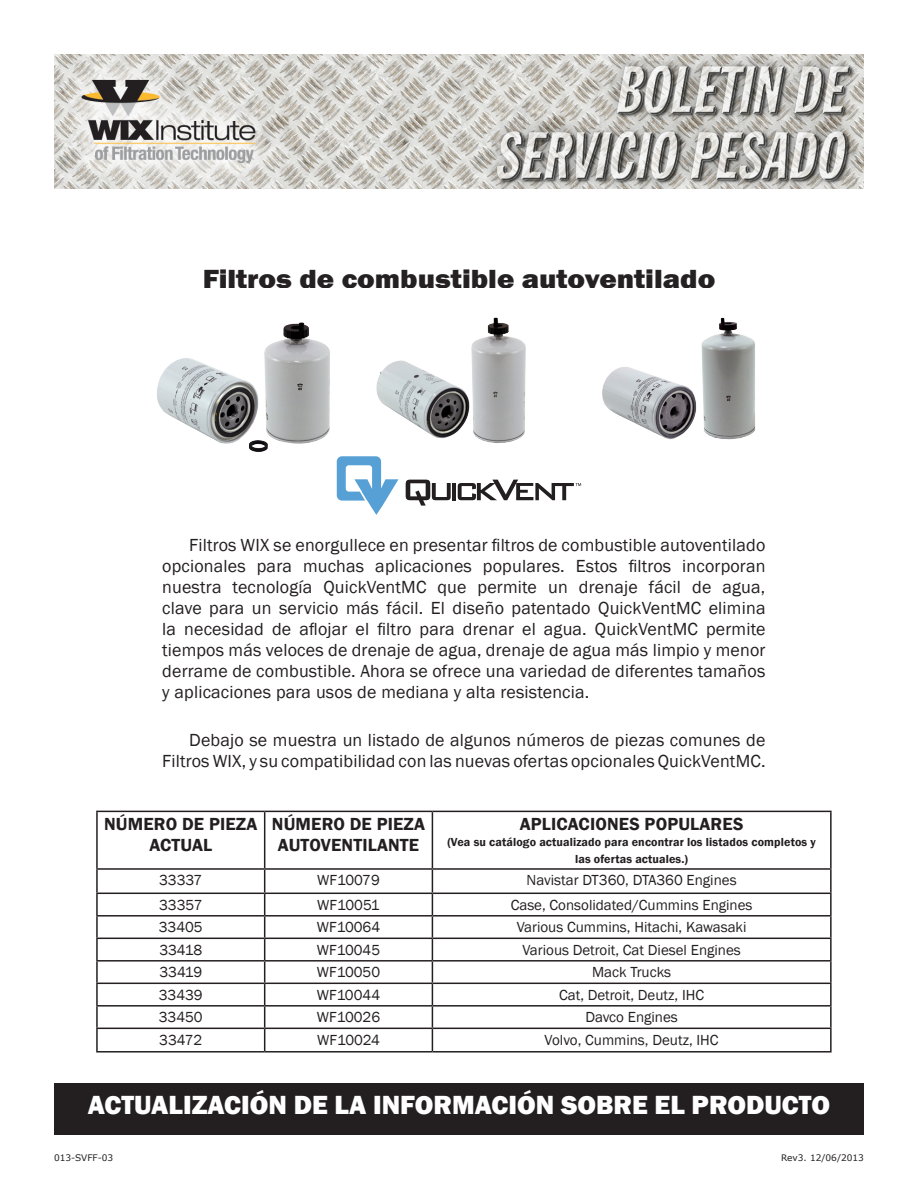
<style>
.page{position:relative;width:918px;height:1188px;background:#fff}
.page>*{position:absolute;margin:0;border:0;box-sizing:border-box;transform-origin:0 0}
.t1{font:800 27px "Franklin Gothic";color:#fff}
.t2{font:800 27px "Franklin Gothic";color:#231f20;scale:1.1 1}
.t3{font:18px/21px "Franklin Gothic";letter-spacing:.01em;color:#231f20;text-align:justify}
.t4{font:600 18px/21px "Franklin Gothic";letter-spacing:.01em;color:#231f20;text-align:center}
.t5{font:15px "Franklin Gothic";color:#231f20}
.t6{font:600 12px/16.5px "Franklin Gothic";letter-spacing:.01em;color:#231f20;text-align:center}
.t7{font:9px "Verdana";color:#231f20}
</style>
<div class="page">
<div style="left:54px;top:1083px;width:810px;height:52px;background:#231f20"></div>
<img style="left:602px;top:317px;width:153px;height:123px">
<svg style="left:337px;top:456px;width:61px;height:59px"></svg>
<svg style="left:406px;top:480px;width:45px;height:26px"></svg>
<hr style="left:452px;top:483px;width:4px;height:17px;background:#231f20">
<svg style="left:458px;top:480px;width:123px;height:20px"></svg>
<img style="left:376px;top:317px;width:150px;height:126px">
<img style="left:157px;top:322px;width:173px;height:130px">
<hr style="left:96px;top:811px;width:169px;height:1px;background:#231f20">
<hr style="left:96px;top:812px;width:2px;height:56px;background:#231f20">
<hr style="left:265px;top:811px;width:167px;height:1px;background:#231f20">
<hr style="left:264px;top:812px;width:1px;height:56px;background:#231f20">
<hr style="left:432px;top:811px;width:400px;height:1px;background:#231f20">
<hr style="left:432px;top:812px;width:1px;height:56px;background:#231f20">
<hr style="left:830px;top:812px;width:2px;height:56px;background:#231f20">
<hr style="left:96px;top:868px;width:169px;height:2px;background:#231f20">
<hr style="left:96px;top:870px;width:2px;height:23px;background:#231f20">
<hr style="left:265px;top:868px;width:167px;height:2px;background:#231f20">
<hr style="left:96px;top:893px;width:169px;height:1px;background:#231f20">
<hr style="left:96px;top:894px;width:2px;height:21px;background:#231f20">
<hr style="left:265px;top:893px;width:167px;height:1px;background:#231f20">
<hr style="left:96px;top:915px;width:169px;height:2px;background:#231f20">
<hr style="left:96px;top:917px;width:2px;height:21px;background:#231f20">
<hr style="left:265px;top:915px;width:167px;height:2px;background:#231f20">
<hr style="left:96px;top:938px;width:169px;height:1px;background:#231f20">
<hr style="left:96px;top:939px;width:2px;height:21px;background:#231f20">
<hr style="left:265px;top:938px;width:167px;height:1px;background:#231f20">
<hr style="left:96px;top:960px;width:169px;height:2px;background:#231f20">
<hr style="left:96px;top:962px;width:2px;height:21px;background:#231f20">
<hr style="left:265px;top:960px;width:167px;height:2px;background:#231f20">
<hr style="left:96px;top:983px;width:169px;height:1px;background:#231f20">
<hr style="left:96px;top:984px;width:2px;height:21px;background:#231f20">
<hr style="left:265px;top:983px;width:167px;height:1px;background:#231f20">
<hr style="left:96px;top:1005px;width:169px;height:2px;background:#231f20">
<hr style="left:96px;top:1007px;width:2px;height:21px;background:#231f20">
<hr style="left:265px;top:1005px;width:167px;height:2px;background:#231f20">
<hr style="left:96px;top:1028px;width:169px;height:1px;background:#231f20">
<hr style="left:96px;top:1029px;width:2px;height:22px;background:#231f20">
<hr style="left:265px;top:1028px;width:167px;height:1px;background:#231f20">
<svg style="left:264px;top:870px;width:1px;height:181px"></svg>
<hr style="left:96px;top:1051px;width:169px;height:2px;background:#231f20">
<hr style="left:265px;top:1051px;width:167px;height:2px;background:#231f20">
<hr style="left:432px;top:868px;width:400px;height:2px;background:#231f20">
<hr style="left:830px;top:870px;width:2px;height:23px;background:#231f20">
<hr style="left:432px;top:893px;width:400px;height:1px;background:#231f20">
<hr style="left:830px;top:894px;width:2px;height:21px;background:#231f20">
<hr style="left:432px;top:915px;width:400px;height:2px;background:#231f20">
<hr style="left:830px;top:917px;width:2px;height:21px;background:#231f20">
<hr style="left:432px;top:938px;width:400px;height:1px;background:#231f20">
<hr style="left:830px;top:939px;width:2px;height:21px;background:#231f20">
<hr style="left:432px;top:960px;width:400px;height:2px;background:#231f20">
<hr style="left:830px;top:962px;width:2px;height:21px;background:#231f20">
<hr style="left:432px;top:983px;width:400px;height:1px;background:#231f20">
<hr style="left:830px;top:984px;width:2px;height:21px;background:#231f20">
<hr style="left:432px;top:1005px;width:400px;height:2px;background:#231f20">
<hr style="left:830px;top:1007px;width:2px;height:21px;background:#231f20">
<hr style="left:432px;top:1028px;width:400px;height:1px;background:#231f20">
<svg style="left:432px;top:870px;width:1px;height:181px"></svg>
<hr style="left:830px;top:1029px;width:2px;height:22px;background:#231f20">
<hr style="left:432px;top:1051px;width:400px;height:2px;background:#231f20">
<img style="left:54px;top:54px;width:810px;height:135px">
<h1 class="t2" style="left:202px;top:261px;width:468px">Filtros de combustible autoventilado</h1>
<p class="t3" style="left:162px;top:534px;width:605px;text-indent:27px">Filtros WIX se enorgullece en presentar filtros de combustible autoventilado opcionales para muchas aplicaciones populares. Estos filtros incorporan nuestra tecnología QuickVentMC que permite un drenaje fácil de agua, clave para un servicio más fácil. El diseño patentado QuickVentMC elimina la necesidad de aflojar el filtro para drenar el agua. QuickVentMC permite tiempos más veloces de drenaje de agua, drenaje de agua más limpio y menor derrame de combustible. Ahora se ofrece una variedad de diferentes tamaños y aplicaciones para usos de mediana y alta resistencia.</p>
<p class="t3" style="left:162px;top:729px;width:605px;text-align:right">Debajo se muestra un listado de algunos números de piezas comunes de<br>Filtros WIX, y su compatibilidad con las nuevas ofertas opcionales QuickVentMC.</p>
<p class="t4" style="left:104px;top:814px;width:155px">NÚMERO DE PIEZA<br>ACTUAL</p>
<p class="t4" style="left:272px;top:814px;width:155px">NÚMERO DE PIEZA<br>AUTOVENTILANTE</p>
<p class="t4" style="left:520px;top:814px;width:225px">APLICACIONES POPULARES</p>
<p class="t6" style="left:447px;top:834px;width:370px">(Vea su catálogo actualizado para encontrar los listados completos y las ofertas actuales.)</p>
<p class="t5" style="left:159px;top:871px;width:45px">33337</p>
<p class="t5" style="left:317px;top:871px;width:64px">WF10079</p>
<p class="t5" style="left:527px;top:871px;width:212px">Navistar DT360, DTA360 Engines</p>
<p class="t5" style="left:159px;top:895px;width:45px">33357</p>
<p class="t5" style="left:317px;top:895px;width:64px">WF10051</p>
<p class="t5" style="left:511px;top:895px;width:243px">Case, Consolidated/Cummins Engines</p>
<p class="t5" style="left:159px;top:918px;width:45px">33405</p>
<p class="t5" style="left:317px;top:918px;width:65px">WF10064</p>
<p class="t5" style="left:517px;top:918px;width:231px">Various Cummins, Hitachi, Kawasaki</p>
<p class="t5" style="left:159px;top:940px;width:44px">33418</p>
<p class="t5" style="left:317px;top:940px;width:65px">WF10045</p>
<p class="t5" style="left:522px;top:940px;width:220px">Various Detroit, Cat Diesel Engines</p>
<p class="t5" style="left:159px;top:963px;width:44px">33419</p>
<p class="t5" style="left:317px;top:963px;width:65px">WF10050</p>
<p class="t5" style="left:592px;top:963px;width:81px">Mack Trucks</p>
<p class="t5" style="left:159px;top:986px;width:45px">33439</p>
<p class="t5" style="left:317px;top:986px;width:65px">WF10044</p>
<p class="t5" style="left:559px;top:986px;width:147px">Cat, Detroit, Deutz, IHC</p>
<p class="t5" style="left:159px;top:1008px;width:45px">33450</p>
<p class="t5" style="left:317px;top:1008px;width:65px">WF10026</p>
<p class="t5" style="left:585px;top:1008px;width:94px">Davco Engines</p>
<p class="t5" style="left:159px;top:1031px;width:44px">33472</p>
<p class="t5" style="left:317px;top:1031px;width:64px">WF10024</p>
<p class="t5" style="left:545px;top:1031px;width:176px">Volvo, Cummins, Deutz, IHC</p>
<p class="t1" style="left:88px;top:1087px;width:744px">ACTUALIZACIÓN DE LA INFORMACIÓN SOBRE EL PRODUCTO</p>
<p class="t7" style="left:54px;top:1152px;width:61px">013-SVFF-03</p>
<p class="t7" style="left:781px;top:1152px;width:84px">Rev3. 12/06/2013</p>
</div>
